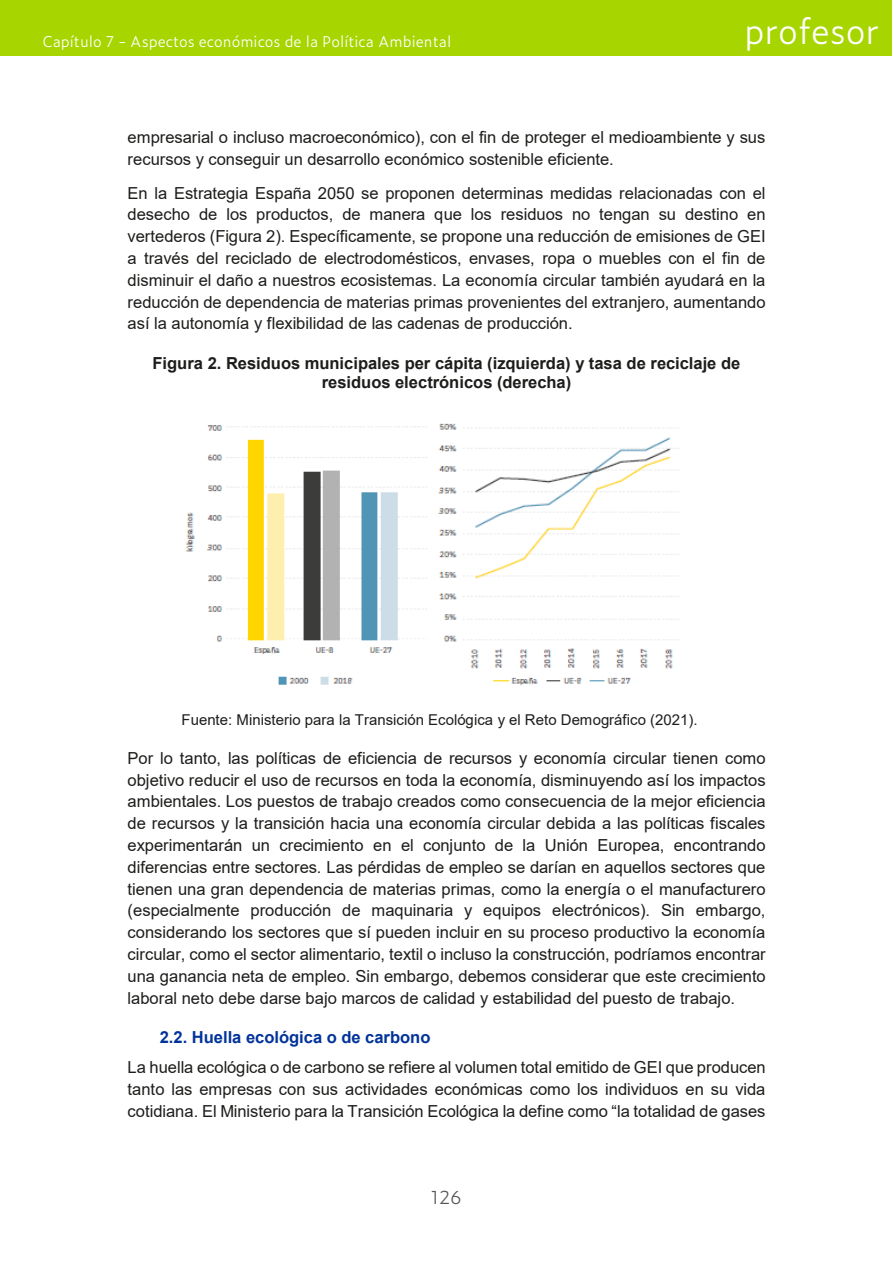
<style>
.page{position:relative;width:893px;height:1263px;background:#fff}
.page>*{position:absolute;margin:0;border:0;box-sizing:border-box;transform-origin:0 0}
.t1{font:300 34.5px "Zeitung Pro";color:#fff}
.t2{font:300 18px "Zeitung Pro";color:#575756}
.t3{font:16.5px/21.9px "Arial";color:#1d1d1b}
.t4{font:700 16.5px/19px "Arial";color:#1d1d1b;text-align:center}
.t5{font:15px "Arial";color:#1d1d1b}
.t6{font:300 15px "Zeitung Pro";color:#fff}
.s1{font-weight:700;color:#039}
</style>
<div class="page">
<img style="left:185px;top:423px;width:494px;height:262px">
<div style="left:0;top:0;width:892px;height:56px;background:#a7d500"></div>
<p class="t6" style="left:43px;top:30px;width:410px">Capítulo 7 - Aspectos económicos de la Política Ambiental</p>
<h1 class="t1" style="left:744px;top:5px;width:137px">profesor</h1>
<p class="t3" style="left:128px;top:126px;width:639px">empresarial o incluso macroeconómico), con el fin de proteger el medioambiente y sus recursos y conseguir un desarrollo económico sostenible eficiente.</p>
<p class="t3" style="left:128px;top:182px;width:640px;text-align:justify">En la Estrategia España 2050 se proponen determinas medidas relacionadas con el desecho de los productos, de manera que los residuos no tengan su destino en vertederos (Figura 2). Específicamente, se propone una reducción de emisiones de GEI a través del reciclado de electrodomésticos, envases, ropa o muebles con el fin de disminuir el daño a nuestros ecosistemas. La economía circular también ayudará en la reducción de dependencia de materias primas provenientes del extranjero, aumentando así la autonomía y flexibilidad de las cadenas de producción.</p>
<p class="t4" style="left:152px;top:354px;width:589px">Figura 2. Residuos municipales per cápita (izquierda) y tasa de reciclaje de residuos electrónicos (derecha)</p>
<p class="t5" style="left:182px;top:709px;width:517px">Fuente: Ministerio para la Transición Ecológica y el Reto Demográfico (2021).</p>
<p class="t3" style="left:128px;top:747px;width:640px;text-align:justify">Por lo tanto, las políticas de eficiencia de recursos y economía circular tienen como objetivo reducir el uso de recursos en toda la economía, disminuyendo así los impactos ambientales. Los puestos de trabajo creados como consecuencia de la mejor eficiencia de recursos y la transición hacia una economía circular debida a las políticas fiscales experimentarán un crecimiento en el conjunto de la Unión Europea, encontrando diferencias entre sectores. Las pérdidas de empleo se darían en aquellos sectores que tienen una gran dependencia de materias primas, como la energía o el manufacturero (especialmente producción de maquinaria y equipos electrónicos). Sin embargo, considerando los sectores que sí pueden incluir en su proceso productivo la economía circular, como el sector alimentario, textil o incluso la construcción, podríamos encontrar una ganancia neta de empleo. Sin embargo, debemos considerar que este crecimiento laboral neto debe darse bajo marcos de calidad y estabilidad del puesto de trabajo.</p>
<p class="t3" style="left:128px;top:1022px;width:639px;line-height:29.7px;text-indent:32px"><span class="s1">2.2. Huella ecológica o de carbono<br></span>La huella ecológica o de carbono se refiere al volumen total emitido de GEI que producen</p>
<p class="t3" style="left:128px;top:1078px;width:639px">tanto las empresas con sus actividades económicas como los individuos en su vida cotidiana. El Ministerio para la Transición Ecológica la define como “la totalidad de gases</p>
<p class="t2" style="left:431px;top:1184px;width:33px">126</p>
</div>
